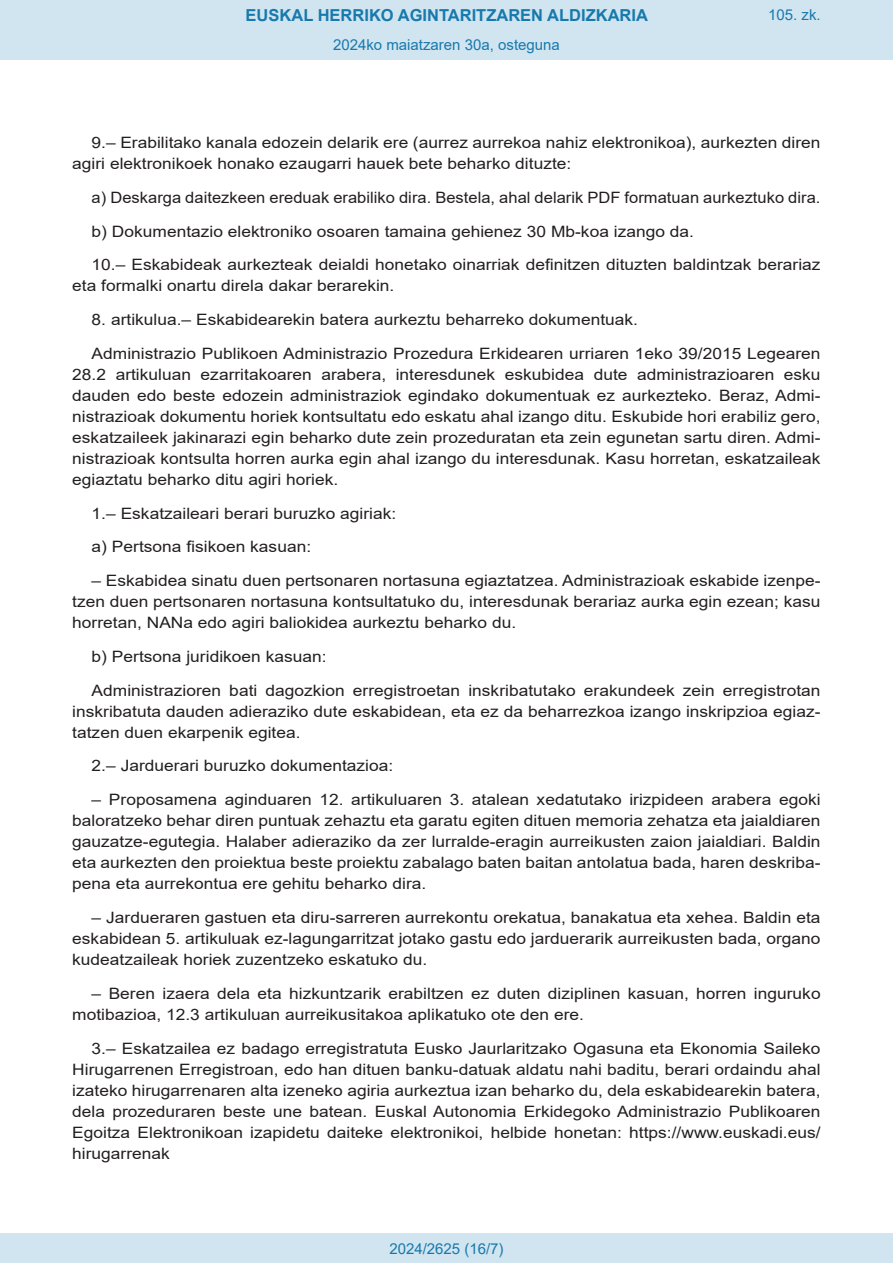
<style>
.page{position:relative;width:893px;height:1263px;background:#fff}
.page>*{position:absolute;margin:0;border:0;box-sizing:border-box;transform-origin:0 0}
.t1{font:700 16.5px "Arial";color:#1879ad}
.BOPVDetalle{font:15.6px/21px "Arial";color:#231f20;text-align:justify;scale:1.11 1}
.BOPVDetalle-2{font:15.6px "Arial";color:#231f20;scale:1.05 1}
.Paginacion_Centro{font:15px "Arial";color:#1879ad}
</style>
<div class="page">
<div style="left:0;top:0;width:893px;height:60px;background:#d0e5f0"></div>
<div style="left:0;top:1233px;width:893px;height:30px;background:#d0e5f0"></div>
<p class="t1" style="left:246px;top:3px;width:404px">EUSKAL HERRIKO AGINTARITZAREN ALDIZKARIA</p>
<p class="Paginacion_Centro" style="left:333px;top:35px;width:228px">2024ko maiatzaren 30a, osteguna</p>
<p class="Paginacion_Centro" style="left:768px;top:5px;width:54px">105. zk.</p>
<p class="BOPVDetalle" style="left:72px;top:132px;width:676px;text-indent:19px">9.– Erabilitako kanala edozein delarik ere (aurrez aurrekoa nahiz elektronikoa), aurkezten diren agiri elektronikoek honako ezaugarri hauek bete beharko dituzte:</p>
<p class="BOPVDetalle-2" style="left:92px;top:187px;width:696px">a) Deskarga daitezkeen ereduak erabiliko dira. Bestela, ahal delarik PDF formatuan aurkeztuko dira.</p>
<p class="BOPVDetalle" style="left:92px;top:221px;width:544px">b) Dokumentazio elektroniko osoaren tamaina gehienez 30 Mb-koa izango da.</p>
<p class="BOPVDetalle" style="left:72px;top:254px;width:676px;text-indent:19px">10.– Eskabideak aurkezteak deialdi honetako oinarriak definitzen dituzten baldintzak berariaz eta formalki onartu direla dakar berarekin.</p>
<p class="BOPVDetalle" style="left:92px;top:309px;width:494px">8. artikulua.– Eskabidearekin batera aurkeztu beharreko dokumentuak.</p>
<p class="BOPVDetalle" style="left:72px;top:343px;width:676px;text-indent:19px">Administrazio Publikoen Administrazio Prozedura Erkidearen urriaren 1eko 39/2015 Legearen 28.2 artikuluan ezarritakoaren arabera, interesdunek eskubidea dute administrazioaren esku dauden edo beste edozein administraziok egindako dokumentuak ez aurkezteko. Beraz, Admi&shy;nistrazioak dokumentu horiek kontsultatu edo eskatu ahal izango ditu. Eskubide hori erabiliz gero, eskatzaileek jakinarazi egin beharko dute zein prozeduratan eta zein egunetan sartu diren. Admi&shy;nistrazioak kontsulta horren aurka egin ahal izango du interesdunak. Kasu horretan, eskatzaileak egiaztatu beharko ditu agiri horiek.</p>
<p class="BOPVDetalle" style="left:92px;top:503px;width:276px">1.– Eskatzaileari berari buruzko agiriak:</p>
<p class="BOPVDetalle" style="left:92px;top:536px;width:199px">a) Pertsona fisikoen kasuan:</p>
<p class="BOPVDetalle" style="left:72px;top:570px;width:676px;text-indent:19px">– Eskabidea sinatu duen pertsonaren nortasuna egiaztatzea. Administrazioak eskabide izenpe&shy;tzen duen pertsonaren nortasuna kontsultatuko du, interesdunak berariaz aurka egin ezean; kasu horretan, NANa edo agiri baliokidea aurkeztu beharko du.</p>
<p class="BOPVDetalle" style="left:92px;top:646px;width:213px">b) Pertsona juridikoen kasuan:</p>
<p class="BOPVDetalle" style="left:72px;top:680px;width:676px;text-indent:19px">Administrazioren bati dagozkion erregistroetan inskribatutako erakundeek zein erregistrotan inskribatuta dauden adieraziko dute eskabidean, eta ez da beharrezkoa izango inskripzioa egiaz&shy;tatzen duen ekarpenik egitea.</p>
<p class="BOPVDetalle" style="left:92px;top:755px;width:273px">2.– Jarduerari buruzko dokumentazioa:</p>
<p class="BOPVDetalle" style="left:72px;top:789px;width:676px;text-indent:19px">– Proposamena aginduaren 12. artikuluaren 3. atalean xedatutako irizpideen arabera egoki baloratzeko behar diren puntuak zehaztu eta garatu egiten dituen memoria zehatza eta jaialdiaren gauzatze-egutegia. Halaber adieraziko da zer lurralde-eragin aurreikusten zaion jaialdiari. Baldin eta aurkezten den proiektua beste proiektu zabalago baten baitan antolatua bada, haren deskriba&shy;pena eta aurrekontua ere gehitu beharko dira.</p>
<p class="BOPVDetalle" style="left:72px;top:907px;width:676px;text-indent:19px">– Jardueraren gastuen eta diru-sarreren aurrekontu orekatua, banakatua eta xehea. Baldin eta eskabidean 5. artikuluak ez-lagungarritzat jotako gastu edo jarduerarik aurreikusten bada, organo kudeatzaileak horiek zuzentzeko eskatuko du.</p>
<p class="BOPVDetalle" style="left:72px;top:983px;width:676px;text-indent:19px">– Beren izaera dela eta hizkuntzarik erabiltzen ez duten diziplinen kasuan, horren inguruko motibazioa, 12.3 artikuluan aurreikusitakoa aplikatuko ote den ere.</p>
<p class="BOPVDetalle" style="left:72px;top:1037px;width:676px;text-indent:19px">3.– Eskatzailea ez badago erregistratuta Eusko Jaurlaritzako Ogasuna eta Ekonomia Saileko Hirugarrenen Erregistroan, edo han dituen banku-datuak aldatu nahi baditu, berari ordaindu ahal izateko hirugarrenaren alta izeneko agiria aurkeztua izan beharko du, dela eskabidearekin batera, dela prozeduraren beste une batean. Euskal Autonomia Erkidegoko Administrazio Publikoaren Egoitza Elektronikoan izapidetu daiteke elektronikoi, helbide honetan: https://www.euskadi.eus/ hirugarrenak</p>
<p class="Paginacion_Centro" style="left:389px;top:1238px;width:116px">2024/2625 (16/7)</p>
</div>
